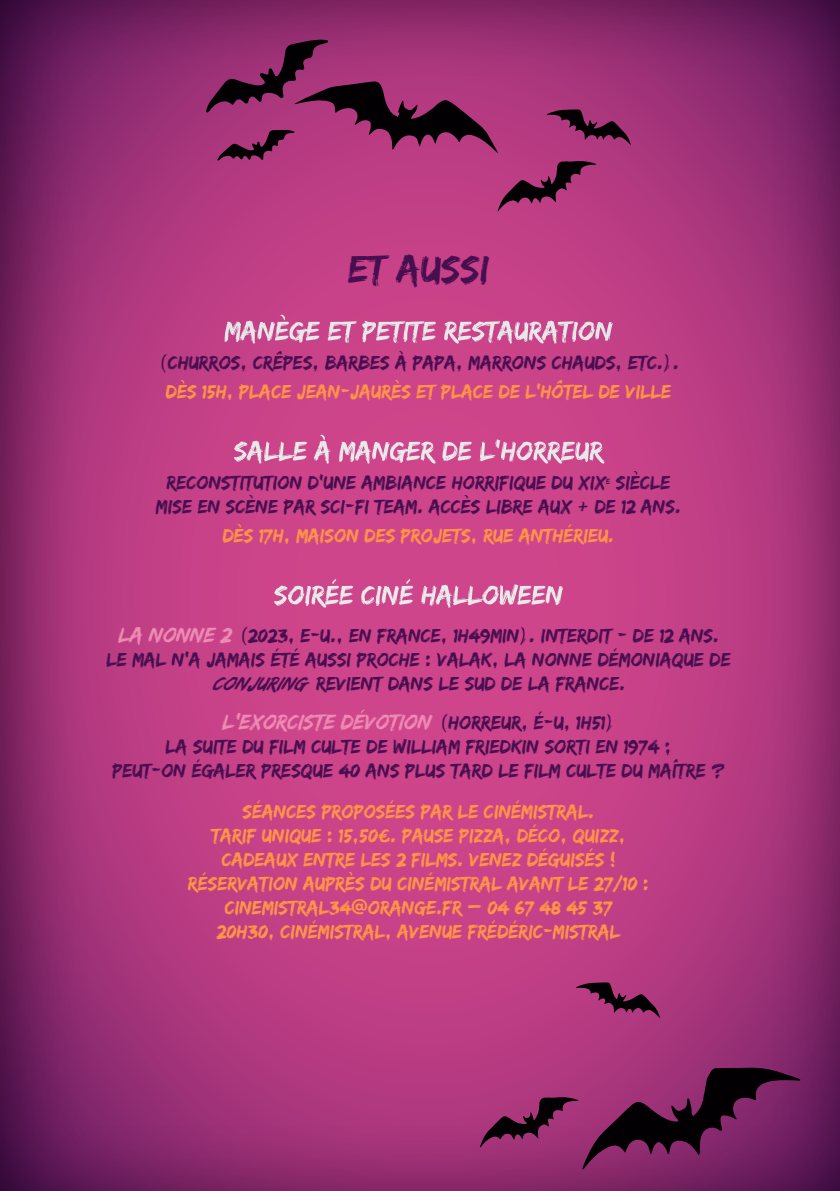
<style>
.page{position:relative;width:840px;height:1191px;background:#fff}
.page>*{position:absolute;margin:0;border:0;box-sizing:border-box;transform-origin:0 0}
.t1{font:40px "Edo SZ";color:#470f50}
.t2{font:28px "Edo SZ";color:#fff}
.t3{font:italic 22px "Edo SZ";color:#ed8bb3}
.t4{font:20px/24px "Edo SZ";color:#470f50;text-align:center}
.t5{font:20px/24px "Edo SZ";color:#ff9447;text-align:center}
.t6{font:8.2px "Edo SZ";color:#470f50}
.s1{font-style:italic;font-size:22px;color:#ed8bb3}
.s2{font-style:italic}
.s3{font-style:normal;font-size:20px;color:#470f50}
.s4{font-family:"Rousseau Deco";font-weight:700}
</style>
<div class="page">
<div style="left:0;top:0;width:839px;height:1191px;background:#5f2262;opacity:.75"></div>
<svg style="left:575px;top:982px;width:84px;height:36px;background:#7f285b"></svg>
<svg style="left:479px;top:1067px;width:320px;height:102px;background:#752359"></svg>
<svg style="left:206px;top:39px;width:424px;height:172px;background:#98306d"></svg>
<h1 class="t1" style="left:348px;top:246px;width:142px">ET AUSSI</h1>
<h2 class="t2" style="left:224px;top:314px;width:389px">MANÈGE ET PETITE RESTAURATION</h2>
<p class="t4" style="left:158px;top:350px;width:522px">(CHURROS, CRÊPES, BARBES À PAPA, MARRONS CHAUDS, ETC.).</p>
<p class="t5" style="left:166px;top:378px;width:506px">DÈS 15H, PLACE JEAN-JAURÈS ET PLACE DE L'HÔTEL DE VILLE</p>
<h2 class="t2" style="left:234px;top:434px;width:370px">SALLE À MANGER DE L’HORREUR</h2>
<p class="t4" style="left:166px;top:470px;width:441px">RECONSTITUTION D’UNE AMBIANCE HORRIF IQUE DU XIX</p>
<p class="t6" style="left:605px;top:477px;width:6px">E</p>
<p class="t4" style="left:156px;top:470px;width:526px;text-align:left;text-indent:459px">SIÈCLE<br>MISE EN SCÈNE PAR SCI-FI TEAM. ACCÈS LIBRE AUX + DE 12 ANS.</p>
<p class="t5" style="left:222px;top:522px;width:393px">DÈS 17H, MAISON DES PROJETS, RUE ANTHÉRIEU.</p>
<h2 class="t2" style="left:274px;top:578px;width:290px">SOIRÉE CINÉ HALLOWEEN</h2>
<p class="t4" style="left:106px;top:623px;width:625px"><span class="s1">LA NONNE 2</span> (2023, E-U., EN FRANCE, 1H49MIN). INTERDIT - DE 12 ANS.<br>LE MAL N’A JAMAIS ÉTÉ AUSSI PROCHE : VALAK, LA NONNE DÉMONIAQUE DE<br><span class="s2">CONJURING</span>REVIENT DANS LE SUD DE LA FRANCE.</p>
<p class="t3" style="left:222px;top:709px;width:394px">L’EXORCISTE DÉVOTION <span class="s3">(HORREUR, É-U, 1H51)</span></p>
<p class="t4" style="left:112px;top:734px;width:613px">LA SUITE DU FILM CULTE DE WILLIAM FRIEDKIN SORTI EN 1974 ;<br>PEUT-ON ÉGALER PRESQUE 40 ANS PLUS TARD LE FILM CULTE DU MAÎTRE ?</p>
<p class="t5" style="left:188px;top:798px;width:462px">SÉANCES PROPOSÉES PAR LE CINÉMISTRAL.<br>TARIF UNIQUE : 15,50€. PAUSE PIZZA, DÉCO, QUIZZ, CADEAUX ENTRE LES 2 FILMS. VENEZ DÉGUISÉS !<br>RÉSERVATION AUPRÈS DU CINÉMISTRAL AVANT LE 27/10 :<br>CINEMISTRAL34<span class="s4">@</span>ORANGE.FR – 04 67 48 45 37<br>20H30, CINÉMISTRAL, AVENUE FRÉDÉRIC-MISTRAL</p>
</div>
